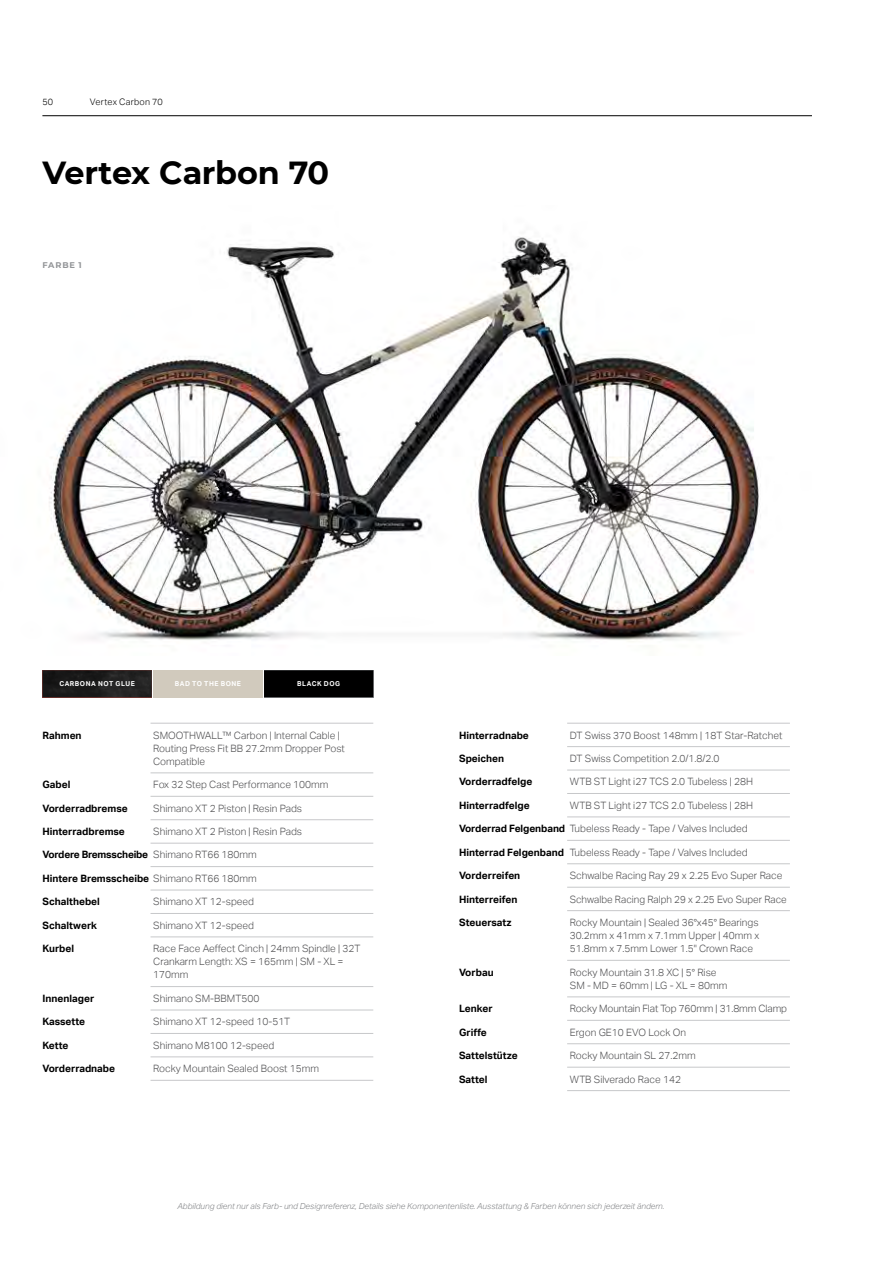
<style>
.page{position:relative;width:893px;height:1263px;background:#fff}
.page>*{position:absolute;margin:0;border:0;box-sizing:border-box;transform-origin:0 0}
.t1{font:700 31.8px "Montserrat";letter-spacing:-.01em;color:#000}
.t2{font:300 10.2px/13px "Aktiv Grotesk";color:#4d4d4f}
.t3{font:700 10.2px "Aktiv Grotesk";color:#000}
.t4{font:700 10.2px "Aktiv Grotesk";letter-spacing:-.02em;color:#000}
.t5{font:300 9px "Aktiv Grotesk";letter-spacing:.03em;color:#000}
.t6{font:italic 300 8.25px "Aktiv Grotesk";color:#808285}
.t7{font:700 8.25px "Montserrat";letter-spacing:.1em;color:#939598}
.t8{font:700 6.75px "Aktiv Grotesk";letter-spacing:.085em;color:#fff}
.s1{font-weight:300;color:#4d4d4f}
.s2{font-weight:700;color:#000}
</style>
<div class="page">
<hr style="left:42px;top:115px;width:770px;height:1px;background:#000">
<hr style="left:151px;top:723px;width:222px;height:1px;background:#c7c8ca">
<hr style="left:151px;top:773px;width:222px;height:1px;background:#c7c8ca">
<hr style="left:151px;top:796px;width:222px;height:1px;background:#c7c8ca">
<hr style="left:151px;top:819px;width:222px;height:1px;background:#c7c8ca">
<hr style="left:151px;top:843px;width:222px;height:1px;background:#c7c8ca">
<hr style="left:151px;top:866px;width:222px;height:1px;background:#c7c8ca">
<hr style="left:151px;top:890px;width:222px;height:1px;background:#c7c8ca">
<hr style="left:151px;top:913px;width:222px;height:1px;background:#c7c8ca">
<hr style="left:151px;top:937px;width:222px;height:1px;background:#c7c8ca">
<hr style="left:151px;top:986px;width:222px;height:1px;background:#c7c8ca">
<hr style="left:151px;top:1010px;width:222px;height:1px;background:#c7c8ca">
<hr style="left:151px;top:1033px;width:222px;height:1px;background:#c7c8ca">
<hr style="left:151px;top:1056px;width:222px;height:1px;background:#c7c8ca">
<hr style="left:151px;top:1080px;width:222px;height:1px;background:#c7c8ca">
<hr style="left:567px;top:723px;width:223px;height:1px;background:#c7c8ca">
<hr style="left:567px;top:746px;width:223px;height:1px;background:#c7c8ca">
<hr style="left:567px;top:770px;width:223px;height:1px;background:#c7c8ca">
<hr style="left:567px;top:793px;width:223px;height:1px;background:#c7c8ca">
<hr style="left:567px;top:817px;width:223px;height:1px;background:#c7c8ca">
<hr style="left:567px;top:840px;width:223px;height:1px;background:#c7c8ca">
<hr style="left:567px;top:863px;width:223px;height:1px;background:#c7c8ca">
<hr style="left:567px;top:887px;width:223px;height:1px;background:#c7c8ca">
<hr style="left:567px;top:910px;width:223px;height:1px;background:#c7c8ca">
<hr style="left:567px;top:960px;width:223px;height:1px;background:#c7c8ca">
<hr style="left:567px;top:997px;width:223px;height:1px;background:#c7c8ca">
<hr style="left:567px;top:1020px;width:223px;height:1px;background:#c7c8ca">
<hr style="left:567px;top:1043px;width:223px;height:1px;background:#c7c8ca">
<hr style="left:567px;top:1067px;width:223px;height:1px;background:#c7c8ca">
<hr style="left:567px;top:1090px;width:223px;height:1px;background:#c7c8ca">
<img style="left:49px;top:237px;width:711px;height:403px">
<img style="left:43px;top:670px;width:109px;height:27px">
<div style="left:153px;top:670px;width:110px;height:27px;background:#d1cabd"></div>
<div style="left:264px;top:670px;width:109px;height:27px;background:#000"></div>
<p class="t5" style="left:42px;top:96px;width:12px">50</p>
<p class="t5" style="left:90px;top:96px;width:75px">Vertex Carbon 70</p>
<h1 class="t1" style="left:43px;top:150px;width:288px">Vertex Carbon 70</h1>
<p class="t7" style="left:43px;top:260px;width:41px">FARBE 1</p>
<p class="t8" style="left:59px;top:680px;width:77px">CARBONA NOT GLUE</p>
<p class="t8" style="left:175px;top:680px;width:68px">BAD TO THE BONE</p>
<p class="t8" style="left:297px;top:680px;width:45px">BLACK DOG</p>
<p class="t3" style="left:43px;top:729px;width:41px">Rahmen</p>
<p class="t2" style="left:153px;top:728px;width:193px">SMOOTHWALL™ Carbon | Internal Cable |<br>Routing Press Fit BB 27.2mm Dropper Post<br>Compatible</p>
<p class="t3" style="left:43px;top:779px;width:29px">Gabel</p>
<p class="t2" style="left:153px;top:778px;width:177px">Fox 32 Step Cast Performance 100mm</p>
<p class="t3" style="left:43px;top:802px;width:87px">Vorderradbremse</p>
<p class="t2" style="left:153px;top:801px;width:150px">Shimano XT 2 Piston | Resin Pads</p>
<p class="t3" style="left:43px;top:825px;width:84px">Hinterradbremse</p>
<p class="t2" style="left:153px;top:825px;width:150px">Shimano XT 2 Piston | Resin Pads</p>
<p class="t4" style="left:43px;top:849px;width:216px">Vordere Bremsscheibe <span class="s1">Shimano RT66 180mm</span></p>
<p class="t3" style="left:43px;top:872px;width:216px">Hintere Bremsscheibe <span class="s1">Shimano RT66 180mm</span></p>
<p class="t3" style="left:43px;top:896px;width:59px">Schalthebel</p>
<p class="t2" style="left:153px;top:895px;width:102px">Shimano XT 12-speed</p>
<p class="t3" style="left:43px;top:919px;width:56px">Schaltwerk</p>
<p class="t2" style="left:153px;top:919px;width:102px">Shimano XT 12-speed</p>
<p class="t3" style="left:43px;top:943px;width:33px">Kurbel</p>
<p class="t2" style="left:153px;top:942px;width:209px">Race Face Aeffect Cinch | 24mm Spindle | 32T<br>Crankarm Length: XS = 165mm | SM ‐ XL =<br>170mm</p>
<p class="t3" style="left:43px;top:992px;width:53px">Innenlager</p>
<p class="t2" style="left:153px;top:992px;width:108px">Shimano SM‐BBMT500</p>
<p class="t3" style="left:43px;top:1016px;width:44px">Kassette</p>
<p class="t2" style="left:153px;top:1015px;width:139px">Shimano XT 12-speed 10‐51T</p>
<p class="t3" style="left:43px;top:1039px;width:27px">Kette</p>
<p class="t2" style="left:153px;top:1039px;width:123px">Shimano M8100 12-speed</p>
<p class="t3" style="left:43px;top:1063px;width:74px">Vorderradnabe</p>
<p class="t2" style="left:153px;top:1062px;width:167px">Rocky Mountain Sealed Boost 15mm</p>
<p class="t3" style="left:459px;top:729px;width:71px">Hinterradnabe</p>
<p class="t2" style="left:570px;top:728px;width:214px">DT Swiss 370 Boost 148mm | 18T Star‐Ratchet</p>
<p class="t3" style="left:459px;top:752px;width:47px">Speichen</p>
<p class="t2" style="left:570px;top:752px;width:151px">DT Swiss Competition 2.0/1.8/2.0</p>
<p class="t3" style="left:459px;top:776px;width:75px">Vorderradfelge</p>
<p class="t2" style="left:570px;top:775px;width:185px">WTB ST Light i27 TCS 2.0 Tubeless | 28H</p>
<p class="t3" style="left:459px;top:799px;width:72px">Hinterradfelge</p>
<p class="t2" style="left:570px;top:799px;width:185px">WTB ST Light i27 TCS 2.0 Tubeless | 28H</p>
<p class="t2" style="left:459px;top:822px;width:290px"><span class="s2">Vorderrad Felgenband</span> Tubeless Ready ‐ Tape / Valves Included</p>
<p class="t2" style="left:459px;top:846px;width:290px"><span class="s2">Hinterrad Felgenband</span> Tubeless Ready ‐ Tape / Valves Included</p>
<p class="t3" style="left:459px;top:870px;width:63px">Vorderreifen</p>
<p class="t2" style="left:570px;top:869px;width:214px">Schwalbe Racing Ray 29 x 2.25 Evo Super Race</p>
<p class="t3" style="left:459px;top:893px;width:60px">Hinterreifen</p>
<p class="t2" style="left:570px;top:892px;width:218px">Schwalbe Racing Ralph 29 x 2.25 Evo Super Race</p>
<p class="t3" style="left:459px;top:916px;width:54px">Steuersatz</p>
<p class="t2" style="left:570px;top:916px;width:191px;text-align:justify">Rocky Mountain | Sealed 36°x45° Bearings 30.2mm x 41mm x 7.1mm Upper | 40mm x 51.8mm x 7.5mm Lower 1.5" Crown Race</p>
<p class="t3" style="left:459px;top:966px;width:36px">Vorbau</p>
<p class="t2" style="left:570px;top:965px;width:159px">Rocky Mountain 31.8 XC | 5° Rise<br>SM - MD = 60mm | LG - XL = 80mm</p>
<p class="t3" style="left:459px;top:1003px;width:35px">Lenker</p>
<p class="t2" style="left:570px;top:1002px;width:219px">Rocky Mountain Flat Top 760mm | 31.8mm Clamp</p>
<p class="t3" style="left:459px;top:1026px;width:29px">Griffe</p>
<p class="t2" style="left:570px;top:1025px;width:118px">Ergon GE10 EVO Lock On</p>
<p class="t3" style="left:459px;top:1049px;width:60px">Sattelstütze</p>
<p class="t2" style="left:570px;top:1049px;width:127px">Rocky Mountain SL 27.2mm</p>
<p class="t3" style="left:459px;top:1073px;width:30px">Sattel</p>
<p class="t2" style="left:570px;top:1072px;width:113px">WTB Silverado Race 142</p>
<p class="t6" style="left:177px;top:1202px;width:489px">Abbildung dient nur als Farb- und Designreferenz, Details siehe Komponentenliste. Ausstattung &amp; Farben können sich jederzeit ändern.</p>
</div>
